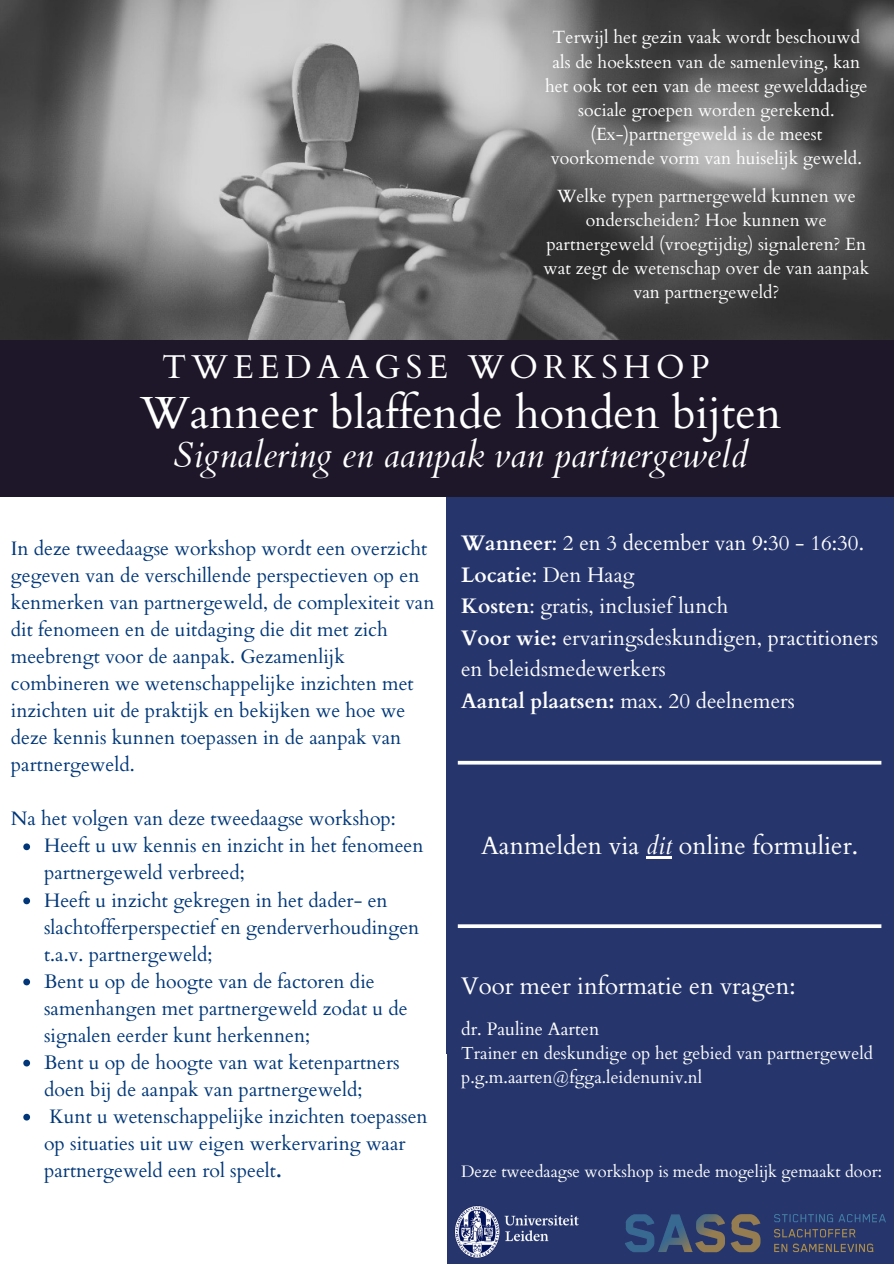
<style>
.page{position:relative;width:894px;height:1264px;background:#fff}
.page>*{position:absolute;margin:0;border:0;box-sizing:border-box;transform-origin:0 0}
.t1{font:45px "Cardo";color:#fff}
.t2{font:italic 36px "Cardo";color:#fff}
.t3{font:33px "Cardo";letter-spacing:.16em;color:#fff}
.t4{font:25.05px "Cardo";color:#fff}
.t5{font:24px "Cardo";color:#fff}
.t6{font:21px/31.5px "Cardo";color:#fff}
.t7{font:19.5px/27px "Cardo";color:#013778}
.t8{font:18px "Cardo";color:#fff}
.t9{font:17.7px/24.2px "Cardo";color:#fff;text-align:center}
.t10{font:17.4px "Cardo";color:#fff}
.t11{font:16.5px "Cardo";color:#fff}
.s1{font-weight:700}
.s2{font-style:italic}
</style>
<div class="page">
<div style="left:446px;top:0;width:447px;height:1053px;background:#26366d"></div>
<img style="left:0;top:0;width:893px;height:340px">
<div style="left:447px;top:1043px;width:446px;height:220px;background:#26366d"></div>
<img style="left:454px;top:1205px;width:125px;height:53px">
<svg style="left:23px;top:843px;width:7px;height:7px"></svg>
<svg style="left:23px;top:897px;width:7px;height:7px"></svg>
<svg style="left:23px;top:978px;width:7px;height:7px"></svg>
<svg style="left:23px;top:1059px;width:7px;height:7px"></svg>
<svg style="left:23px;top:1113px;width:7px;height:7px"></svg>
<div style="left:0;top:340px;width:893px;height:156px;background:#1e1729"></div>
<svg style="left:457px;top:924px;width:424px;height:4px;background:#edeef2"></svg>
<svg style="left:457px;top:760px;width:424px;height:4px;background:#cfd2df"></svg>
<img style="left:625px;top:1214px;width:261px;height:39px">
<hr style="left:646px;top:856px;width:26px;height:3px;background:#fff">
<p class="t9" style="left:545px;top:26px;width:324px">Terwijl het gezin vaak wordt beschouwd als de hoeksteen van de samenleving, kan het ook tot een van de meest gewelddadige sociale groepen worden gerekend. (Ex-)partnergeweld is de meest voorkomende vorm van huiselijk geweld.</p>
<p class="t9" style="left:543px;top:184px;width:327px">Welke typen partnergeweld kunnen we onderscheiden? Hoe kunnen we partnergeweld (vroegtijdig) signaleren? En wat zegt de wetenschap over de van aanpak van partnergeweld?</p>
<p class="t3" style="left:162px;top:345px;width:548px">TWEEDAAGSE WORKSHOP</p>
<p class="t1" style="left:140px;top:384px;width:642px">Wanneer blaffende honden bijten</p>
<p class="t2" style="left:173px;top:431px;width:575px">Signalering en aanpak van partnergeweld</p>
<p class="t7" style="left:11px;top:535px;width:425px">In deze tweedaagse workshop wordt een overzicht gegeven van de verschillende perspectieven op en kenmerken van partnergeweld, de complexiteit van dit fenomeen en de uitdaging die dit met zich meebrengt voor de aanpak. Gezamenlijk combineren we wetenschappelijke inzichten met inzichten uit de praktijk en bekijken we hoe we deze kennis kunnen toepassen in de aanpak van partnergeweld.</p>
<p class="t7" style="left:11px;top:805px;width:386px">Na het volgen van deze tweedaagse workshop:</p>
<p class="t7" style="left:44px;top:832px;width:381px">Heeft u uw kennis en inzicht in het fenomeen partnergeweld verbreed;</p>
<p class="t7" style="left:44px;top:886px;width:376px">Heeft u inzicht gekregen in het dader- en slachtofferperspectief en genderverhoudingen t.a.v. partnergeweld;</p>
<p class="t7" style="left:44px;top:968px;width:365px">Bent u op de hoogte van de factoren die samenhangen met partnergeweld zodat u de signalen eerder kunt herkennen;</p>
<p class="t7" style="left:44px;top:1049px;width:357px">Bent u op de hoogte van wat ketenpartners doen bij de aanpak van partnergeweld;</p>
<p class="t7" style="left:44px;top:1103px;width:385px">Kunt u wetenschappelijke inzichten toepassen op situaties uit uw eigen werkervaring waar partnergeweld een rol speelt<span class="s1">.</span></p>
<p class="t6" style="left:461px;top:527px;width:404px"><span class="s1">Wanneer</span>: 2 en 3 december van 9:30 - 16:30.</p>
<p class="t6" style="left:461px;top:559px;width:175px"><span class="s1">Locatie</span>: Den Haag</p>
<p class="t6" style="left:461px;top:590px;width:269px"><span class="s1">Kosten</span>: gratis, inclusief lunch</p>
<p class="t6" style="left:461px;top:622px;width:418px"><span class="s1">Voor wie:</span> ervaringsdeskundigen, practitioners en beleidsmedewerkers</p>
<p class="t6" style="left:461px;top:685px;width:335px"><span class="s1">Aantal plaatsen:</span> max. 20 deelnemers</p>
<p class="t4" style="left:481px;top:829px;width:378px">Aanmelden via <span class="s2">dit</span> online formulier.</p>
<p class="t5" style="left:461px;top:969px;width:336px">Voor meer informatie en vragen:</p>
<p class="t8" style="left:461px;top:1017px;width:140px">dr. Pauline Aarten</p>
<p class="t10" style="left:461px;top:1042px;width:413px">Trainer en deskundige op het gebied van partnergeweld</p>
<p class="t10" style="left:461px;top:1065px;width:242px">p.g.m.aarten@fgga.leidenuniv.nl</p>
<p class="t11" style="left:461px;top:1160px;width:422px">Deze tweedaagse workshop is mede mogelijk gemaakt door:</p>
</div>
